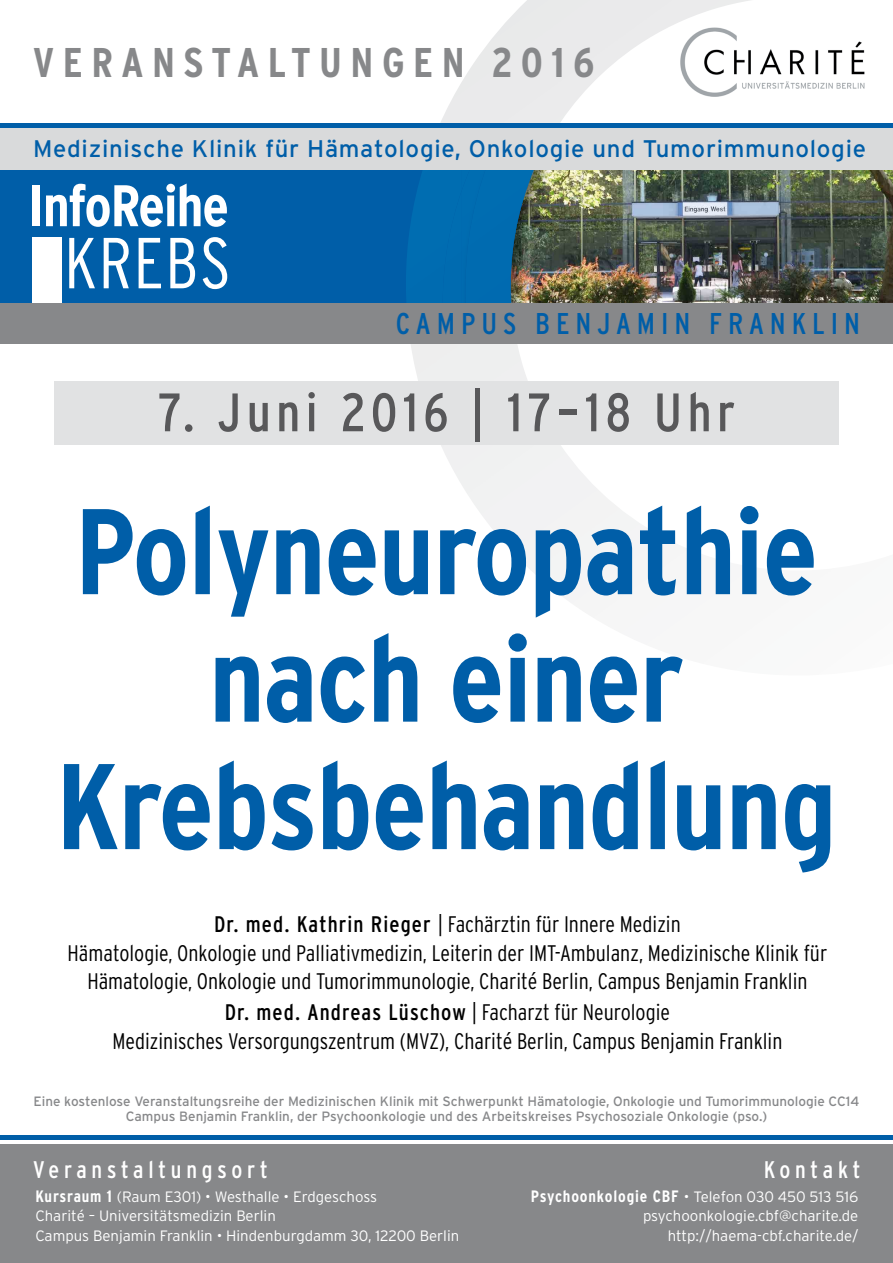
<style>
.page{position:relative;width:893px;height:1263px;background:#fff}
.page>*{position:absolute;margin:0;border:0;box-sizing:border-box;transform-origin:0 0}
.t1{font:700 condensed 121.5px/127.5px "Interstate";letter-spacing:-.01em;color:#005ea8;text-align:center}
.t2{font:300 condensed 72px "Interstate";letter-spacing:.02em;color:#fff}
.t3{font:700 condensed 58.5px "Interstate";letter-spacing:-.02em;color:#fff}
.t4{font:condensed 54px "Interstate";letter-spacing:.1em;color:#58585a}
.t5{font:700 condensed 41.4px "Interstate";letter-spacing:.2em;color:#87888a}
.t6{font:condensed 30px "Interstate";letter-spacing:.2em;color:#005ea8}
.t7{font:24px "Interstate";letter-spacing:.03em;color:#005ea8}
.t8{font:condensed 24px "Interstate";letter-spacing:.2em;color:#fff}
.t9{font:300 condensed 22.5px/28.5px "Interstate";color:#000;text-align:center}
.t10{font:300 15px/19.5px "Interstate";color:#fff}
.t11{font:13.5px/15px "Interstate";color:#87888a;text-align:center}
.s1{font-weight:400}
.s2{font-weight:700;font-stretch:condensed;font-size:16.5px}
</style>
<div class="page">
<div style="left:0;top:168px;width:893px;height:136px;background:#005ea8"></div>
<div style="left:0;top:1144px;width:893px;height:119px;background:#87888a"></div>
<hr style="left:0;top:1136px;width:893px;height:4px;background:#005ea8">
<div style="left:33px;top:237px;width:29px;height:75px;background:#fff"></div>
<img style="left:406px;top:0;width:487px;height:603px">
<img style="left:540px;top:169px;width:13px;height:135px">
<svg style="left:406px;top:169px;width:134px;height:135px"></svg>
<div style="left:0;top:128px;width:893px;height:41px;background:#d9dadb"></div>
<div style="left:0;top:123px;width:893px;height:5px;background:#005ea8"></div>
<div style="left:0;top:304px;width:893px;height:40px;background:#87888a"></div>
<div style="left:54px;top:381px;width:785px;height:63px;background:#e1e2e3"></div>
<h3 class="t5" style="left:33px;top:39px;width:564px">VERANSTALTUNGEN 2016</h3>
<p class="t7" style="left:33px;top:135px;width:834px">Medizinische Klinik für Hämatologie, Onkologie und Tumorimmunologie</p>
<h3 class="t3" style="left:28px;top:173px;width:202px">InfoReihe</h3>
<h2 class="t2" style="left:64px;top:222px;width:168px">KREBS</h2>
<h3 class="t6" style="left:396px;top:306px;width:466px">CAMPUS BENJAMIN FRANKLIN</h3>
<h3 class="t4" style="left:158px;top:382px;width:579px">7. Juni 2016 | 17–18 Uhr</h3>
<h1 class="t1" style="left:56px;top:487px;width:782px">Polyneuropathie nach einer<br>Krebsbehandlung</h1>
<p class="t9" style="left:68px;top:910px;width:761px"><span class="s1">Dr. med. Kathrin Rieger</span> | Fachärztin für Innere Medizin<br>Hämatologie, Onkologie und Palliativmedizin, Leiterin der IMT-Ambulanz, Medizinische Klinik für<br>Hämatologie, Onkologie und Tumorimmunologie, Charité Berlin, Campus Benjamin Franklin</p>
<p class="t9" style="left:112px;top:998px;width:671px"><span class="s1">Dr. med. Andreas Lüschow</span> | Facharzt für Neurologie<br>Medizinisches Versorgungszentrum (MVZ), Charité Berlin, Campus Benjamin Franklin</p>
<p class="t11" style="left:33px;top:1094px;width:827px">Eine kostenlose Veranstaltungsreihe der Medizinischen Klinik mit Schwerpunkt Hämatologie, Onkologie und Tumor immunologie CC14<br>Campus Benjamin Franklin, der Psychoonkologie und des Arbeitskreises Psycho soziale Onkologie (pso.)</p>
<p class="t8" style="left:33px;top:1156px;width:236px">Veranstaltungsort</p>
<p class="t10" style="left:35px;top:1187px;width:425px"><span class="s2">Kursraum 1</span> (Raum E301) • Westhalle • Erdgeschoss<br>Charité – Universitätsmedizin Berlin<br>Campus Benjamin Franklin • Hindenburgdamm 30, 12200 Berlin</p>
<p class="t8" style="left:764px;top:1156px;width:98px">Kontakt</p>
<p class="t10" style="left:531px;top:1187px;width:329px;text-align:right"><span class="s2">Psychoonkologie CBF</span> • Telefon 030 450 513 516 psychoonkologie.cbf@charite.de http://haema-cbf.charite.de/</p>
</div>
